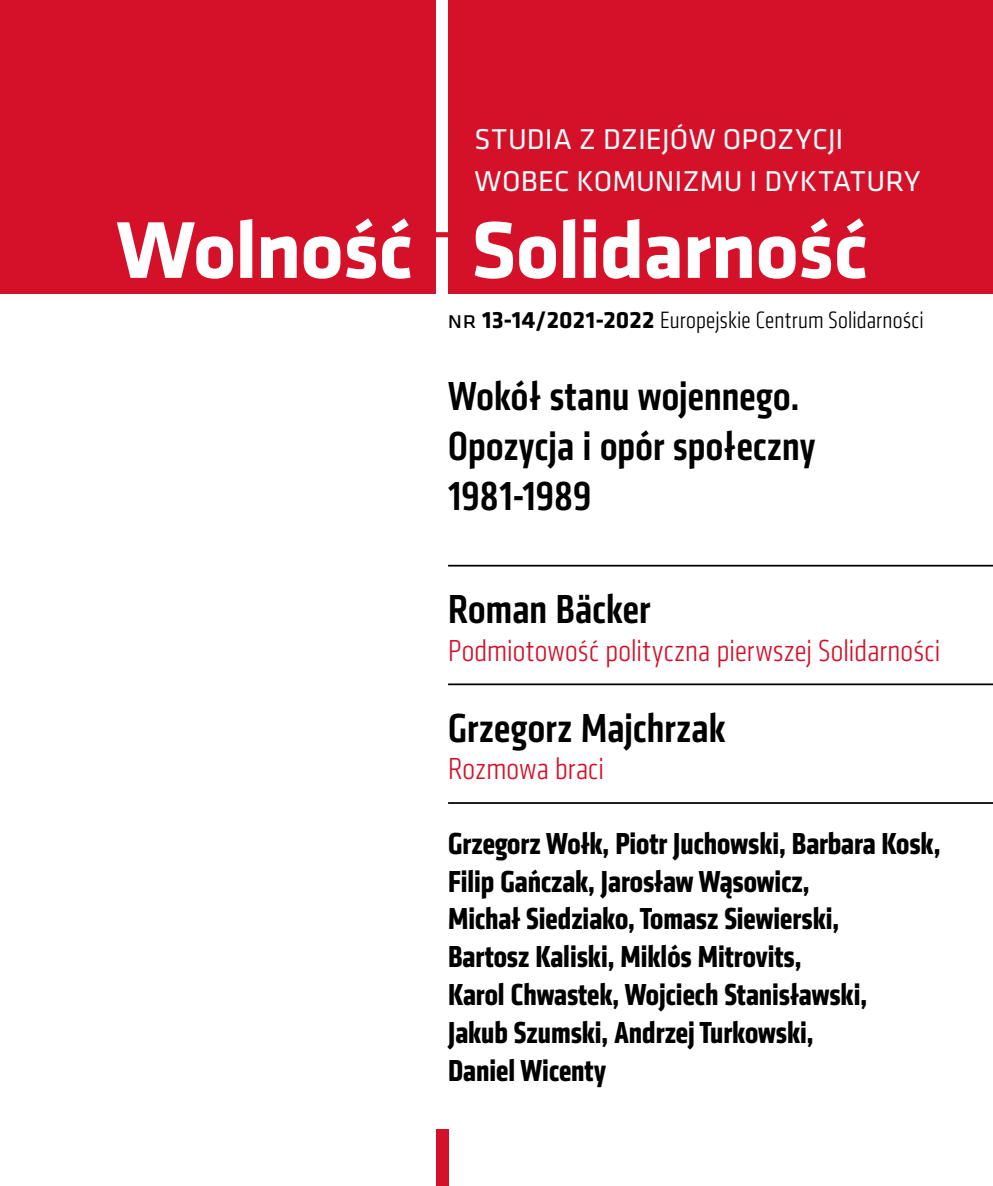
<style>
.page{position:relative;width:993px;height:1186px;background:#fff}
.page>*{position:absolute;margin:0;border:0;box-sizing:border-box;transform-origin:0 0}
.t1{font:500 condensed 42px/50.4px "Klavika";letter-spacing:.005em;color:#000}
.t2{font:700 condensed 31.5px/37.8px "Klavika";color:#000}
.t3{font:300 condensed 31.5px "Klavika";letter-spacing:.01em;color:#d5112a}
.t4{font:29.75px/42px "Klavika";letter-spacing:.005em;color:#fff}
.t5{font:300 condensed 24.5px "Klavika";letter-spacing:.01em;color:#000}
.s1{font-weight:400;font-stretch:normal}
.s2{font-weight:700;font-stretch:normal}
</style>
<div class="page">
<div style="left:0;top:0;width:992px;height:294px;background:#d5112a"></div>
<svg style="left:117px;top:0;width:748px;height:294px"></svg>
<div style="left:436px;top:1130px;width:12px;height:56px;background:#d5112a"></div>
<hr style="left:448px;top:683px;width:544px;height:2px;background:#000">
<hr style="left:448px;top:565px;width:544px;height:1px;background:#000">
<hr style="left:448px;top:802px;width:544px;height:2px;background:#000">
<p class="t4" style="left:474px;top:117px;width:447px">STUDIA Z DZIEJÓW OPOZYCJI<br>WOBEC KOMUNIZMU I DYKTATURY</p>
<p class="t5" style="left:447px;top:306px;width:477px"><span class="s1">nr</span> <span class="s2">13-14/2021-2022</span> Europejskie Centrum Solidarności</p>
<h1 class="t1" style="left:448px;top:370px;width:368px">Wokół stanu wojennego.<br>Opozycja i opór społeczny<br>1981-1989</h1>
<h1 class="t1" style="left:448px;top:584px;width:204px">Roman Bäcker</h1>
<p class="t3" style="left:448px;top:633px;width:493px">Podmiotowość polityczna pierwszej Solidarności</p>
<h1 class="t1" style="left:448px;top:702px;width:279px">Grzegorz Majchrzak</h1>
<p class="t3" style="left:448px;top:751px;width:157px">Rozmowa braci</p>
<p class="t2" style="left:448px;top:824px;width:493px">Grzegorz Wołk, Piotr Juchowski, Barbara Kosk, Filip Gańczak, Jarosław Wąsowicz,<br>Michał Siedziako, Tomasz Siewierski,<br>Bartosz Kaliski, Miklós Mitrovits,<br>Karol Chwastek, Wojciech Stanisławski,<br>Jakub Szumski, Andrzej Turkowski,<br>Daniel Wicenty</p>
</div>
